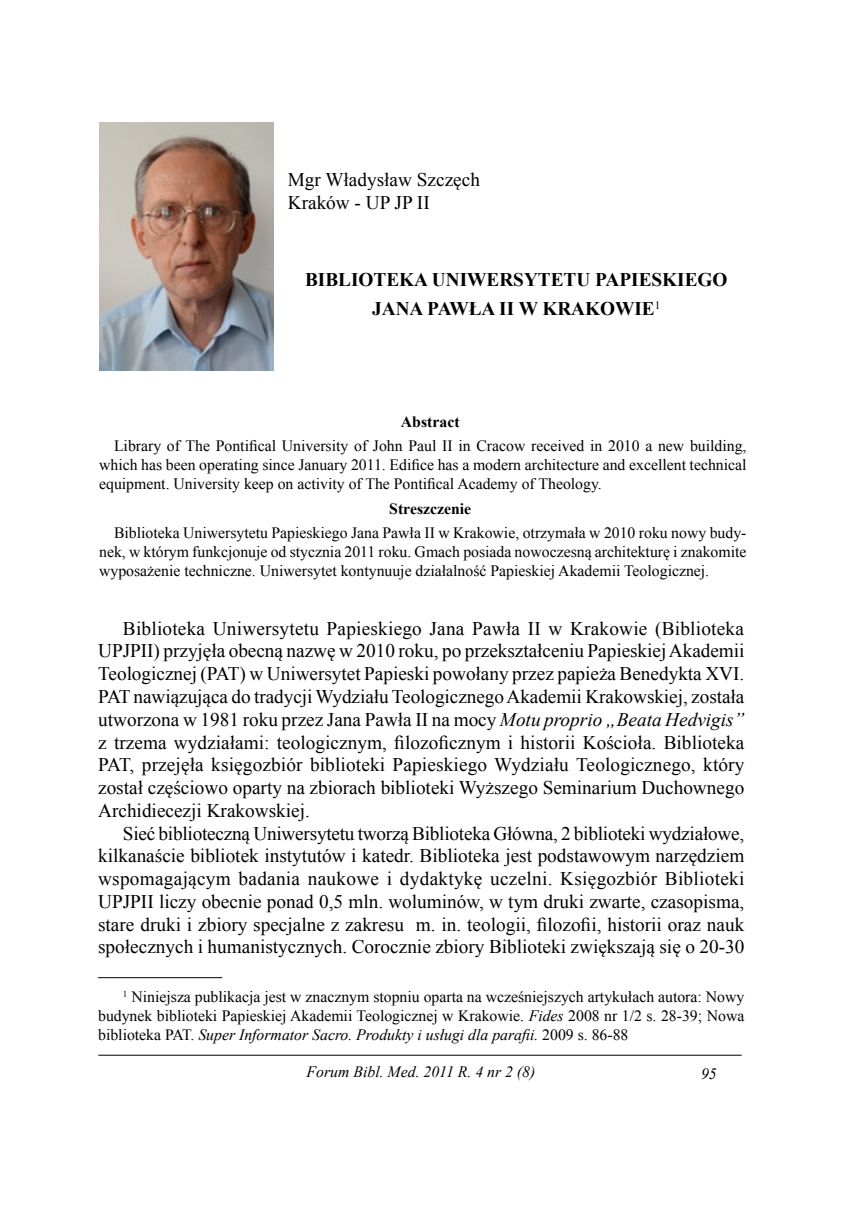
<style>
.page{position:relative;width:844px;height:1211px;background:#fff}
.page>*{position:absolute;margin:0;border:0;box-sizing:border-box;transform-origin:0 0}
.t1{font:19.25px/22.8px "Times New Roman";color:#000;text-align:justify}
.t2{font:700 19.25px/29.6px "Times New Roman";color:#000;text-align:center}
.t3{font:15.75px/19.2px "Times New Roman";color:#000;text-align:justify}
.t4{font:italic 15.75px "Times New Roman";color:#000}
.t5{font:700 15.75px "Times New Roman";color:#000}
.s1{font-style:italic}
</style>
<div class="page">
<hr style="left:98px;top:1054px;width:643px;height:1px;background:#000">
<img style="left:99px;top:123px;width:174px;height:248px">
<hr style="left:98px;top:977px;width:124px;height:1px;background:#000">
<p class="t1" style="left:288px;top:168px;width:194px">Mgr Władysław Szczęch<br>Kraków - UP JP II</p>
<p class="t2" style="left:305px;top:264px;width:424px">BIBLIOTEKA UNIWERSYTETU PAPIESKIEGO<br>JANA PAWŁA II W KRAKOWIE<sup>1</sup></p>
<p class="t5" style="left:401px;top:410px;width:60px">Abstract</p>
<p class="t3" style="left:99px;top:435px;width:648px;text-indent:15px">Library of The Pontifical University of John Paul II in Cracow received in 2010 a new building, which has been operating since January 2011. Edifice has a modern architecture and excellent technical equipment. University keep on activity of The Pontifical Academy of Theology.</p>
<p class="t5" style="left:389px;top:497px;width:83px">Streszczenie</p>
<p class="t3" style="left:99px;top:522px;width:648px;text-indent:15px">Biblioteka Uniwersytetu Papieskiego Jana Pawła II w Krakowie, otrzymała w 2010 roku nowy budy&shy;nek, w którym funkcjonuje od stycznia 2011 roku. Gmach posiada nowoczesną architekturę i znakomite wyposażenie techniczne. Uniwersytet kontynuuje działalność Papieskiej Akademii Teologicznej.</p>
<p class="t1" style="left:98px;top:616px;width:647px;text-indent:25px">Biblioteka Uniwersytetu Papieskiego Jana Pawła II w Krakowie (Biblioteka UPJPII) przyjęła obecną nazwę w 2010 roku, po przekształceniu Papieskiej Akademii Teologicznej (PAT) w Uniwersytet Papieski powołany przez papieża Benedykta XVI.<br>PAT nawiązująca do tradycji Wydziału Teologicznego Akademii Krakowskiej, została utworzona w 1981 roku przez Jana Pawła II na mocy <span class="s1">Motu proprio „Beata Hedvigis” </span>z trzema wydziałami: teologicznym, filozoficznym i historii Kościoła. Biblioteka PAT, przejęła księgozbiór biblioteki Papieskiego Wydziału Teologicznego, który został częściowo oparty na zbiorach biblioteki Wyższego Seminarium Duchownego Archidiecezji Krakowskiej.</p>
<p class="t1" style="left:98px;top:821px;width:647px;text-indent:25px">Sieć biblioteczną Uniwersytetu tworzą Biblioteka Główna, 2 biblioteki wydziałowe, kilkanaście bibliotek instytutów i katedr. Biblioteka jest podstawowym narzędziem wspomagającym badania naukowe i dydaktykę uczelni. Księgozbiór Biblioteki UPJPII liczy obecnie ponad 0,5 mln. woluminów, w tym druki zwarte, czasopisma, stare druki i zbiory specjalne z zakresu m. in. teologii, filozofii, historii oraz nauk społecznych i humanistycznych. Corocznie zbiory Biblioteki zwiększają się o 20-30</p>
<p class="t3" style="left:98px;top:986px;width:647px;text-indent:25px"><sup>1</sup> Niniejsza publikacja jest w znacznym stopniu oparta na wcześniejszych artykułach autora: Nowy budynek biblioteki Papieskiej Akademii Teologicznej w Krakowie. <span class="s1">Fides</span> 2008 nr 1/2 s. 28-39; Nowa biblioteka PAT. <span class="s1">Super Informator Sacro. Produkty i usługi dla parafii.</span> 2009 s. 86-88</p>
<p class="t4" style="left:306px;top:1061px;width:230px">Forum Bibl. Med. 2011 R. 4 nr 2 (8)</p>
<p class="t4" style="left:700px;top:1062px;width:17px">95</p>
</div>
